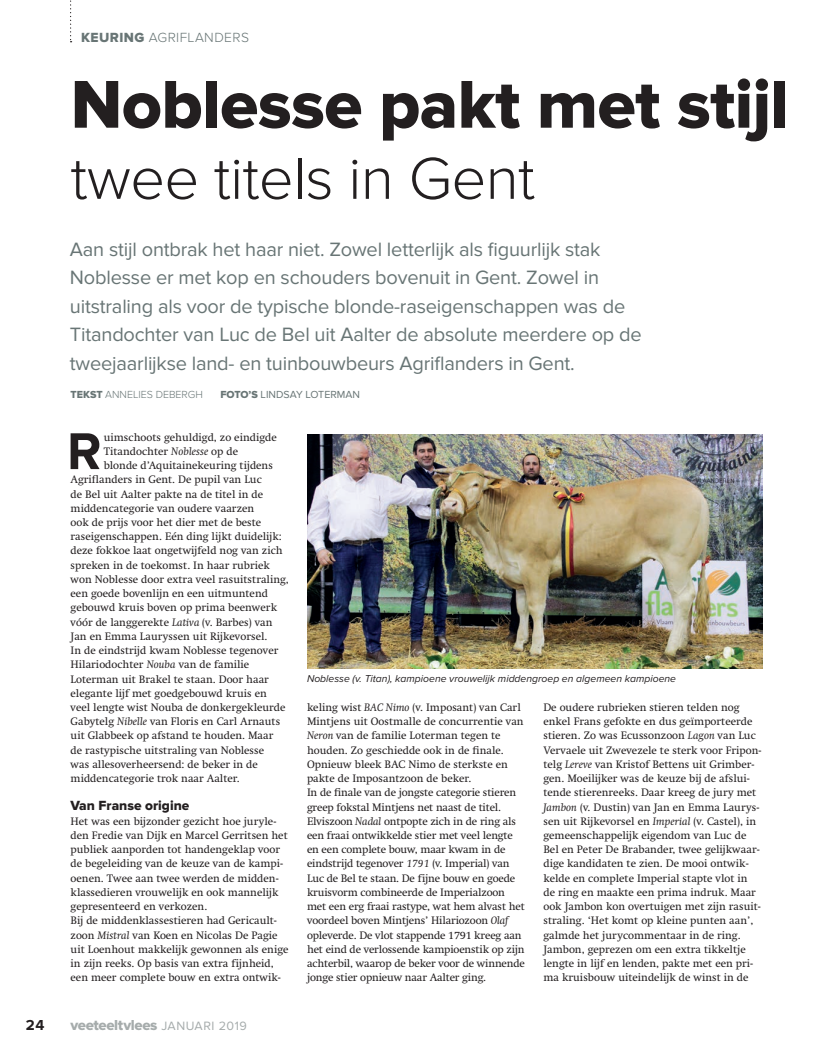
<style>
.page{position:relative;width:815px;height:1052px;background:#fff}
.page>*{position:absolute;margin:0;border:0;box-sizing:border-box;transform-origin:0 0}
.t1{font:70px "Proxima Nova Extrabld";letter-spacing:-.01em;color:#231f20}
.t2{font:300 61.25px "Proxima Nova";letter-spacing:-.01em;color:#231f20}
.t3{font:700 53.62px "Proxima Nova";color:#231f20}
.t4{font:20px/28.5px "Proxima Nova";letter-spacing:-.01em;color:#687575}
.t5{font:15px "Proxima Nova Extrabld";letter-spacing:-.025em;color:#a6acac}
.t6{font:700 15px "Proxima Nova";color:#231f20}
.t7{font:300 13.75px "Proxima Nova";letter-spacing:.03em;color:#687575}
.t8{font:13.75px "Proxima Nova Extrabld";color:#231f20}
.t9{font:11px/14.2px "Swift LT Pro";color:#231f20}
.t10{font:10.62px "Proxima Nova";color:#687575}
.t11{font:300 10.62px "Proxima Nova";color:#687575}
.t12{font:italic 10.38px "Proxima Nova";color:#231f20}
.s1{font-family:"Proxima Nova Extrabld";font-weight:400}
.s2{font-family:"Proxima Nova Extrabld"}
.s3{font-style:italic}
.s4{font-family:"Proxima Nova";font-size:12.5px}
</style>
<div class="page">
<img style="left:307px;top:434px;width:454px;height:234px">
<svg style="left:70px;top:0;width:2px;height:42px"></svg>
<p class="t7" style="left:81px;top:30px;width:169px"><span class="s1">KEURING</span> AGRIFLANDERS</p>
<h1 class="t1" style="left:71px;top:64px;width:719px">Noblesse pakt met stijl</h1>
<h2 class="t2" style="left:71px;top:143px;width:466px">twee titels in Gent</h2>
<p class="t4" style="left:70px;top:235px;width:573px">Aan stijl ontbrak het haar niet. Zowel letterlijk als figuurlijk stak Noblesse er met kop en schouders bovenuit in Gent. Zowel in uitstraling als voor de typische blonde-raseigenschappen was de Titandochter van Luc de Bel uit Aalter de absolute meerdere op de tweejaarlijkse land- en tuinbouwbeurs Agriflanders in Gent.</p>
<p class="t11" style="left:71px;top:388px;width:134px"><span class="s1">TEKST</span> ANNELIES DEBERGH</p>
<h3 class="t3" style="left:67px;top:420px;width:36px">R</h3>
<p class="t9" style="left:104px;top:430px;width:174px">uimschoots gehuldigd, zo eindigde</p>
<p class="t10" style="left:220px;top:388px;width:141px"><span class="s2">FOTO’S</span> LINDSAY LOTERMAN</p>
<p class="t9" style="left:104px;top:444px;width:136px">Titandochter <span class="s3">Noblesse</span> op de</p>
<p class="t9" style="left:104px;top:458px;width:171px">blonde d’Aquitainekeuring tĳdens</p>
<p class="t9" style="left:71px;top:472px;width:193px">Agriflanders in Gent. De pupil van Luc</p>
<p class="t9" style="left:71px;top:487px;width:194px">de Bel uit Aalter pakte na de titel in de</p>
<p class="t9" style="left:71px;top:501px;width:185px">middencategorie van oudere vaarzen</p>
<p class="t9" style="left:71px;top:515px;width:192px">ook de prĳs voor het dier met de beste</p>
<p class="t9" style="left:71px;top:529px;width:213px">raseigenschappen. Eén ding lĳkt duidelĳk:</p>
<p class="t9" style="left:71px;top:543px;width:213px">deze fokkoe laat ongetwĳfeld nog van zich</p>
<p class="t9" style="left:71px;top:558px;width:201px">spreken in de toekomst. In haar rubriek</p>
<p class="t9" style="left:71px;top:572px;width:220px">won Noblesse door extra veel rasuitstraling,</p>
<p class="t9" style="left:71px;top:586px;width:199px">een goede bovenlĳn en een uitmuntend</p>
<p class="t9" style="left:71px;top:600px;width:208px">gebouwd kruis boven op prima beenwerk</p>
<p class="t9" style="left:71px;top:615px;width:203px">vóór de langgerekte <span class="s3">Lativa</span> (v. Barbes) van</p>
<p class="t9" style="left:71px;top:629px;width:198px">Jan en Emma Lauryssen uit Rĳkevorsel.</p>
<p class="t9" style="left:71px;top:643px;width:209px">In de eindstrĳd kwam Noblesse tegenover</p>
<p class="t9" style="left:71px;top:657px;width:180px">Hilariodochter <span class="s3">Nouba</span> van de familie</p>
<p class="t9" style="left:71px;top:671px;width:200px">Loterman uit Brakel te staan. Door haar</p>
<p class="t9" style="left:71px;top:686px;width:198px">elegante lĳf met goedgebouwd kruis en</p>
<p class="t9" style="left:71px;top:700px;width:216px">veel lengte wist Nouba de donkergekleurde</p>
<p class="t9" style="left:71px;top:714px;width:211px">Gabytelg <span class="s3">Nibelle</span> van Floris en Carl Arnauts</p>
<p class="t9" style="left:71px;top:728px;width:204px">uit Glabbeek op afstand te houden. Maar</p>
<p class="t9" style="left:71px;top:743px;width:195px">de rastypische uitstraling van Noblesse</p>
<p class="t9" style="left:71px;top:757px;width:189px">was allesoverheersend: de beker in de</p>
<p class="t9" style="left:71px;top:771px;width:171px">middencategorie trok naar Aalter.</p>
<p class="t8" style="left:71px;top:798px;width:120px">Van Franse origine</p>
<p class="t9" style="left:71px;top:814px;width:219px">Het was een bĳzonder gezicht hoe juryle&shy;den Fredie van Dĳk en Marcel Gerritsen het publiek aanporden tot handengeklap voor de begeleiding van de keuze van de kampi&shy;oenen. Twee aan twee werden de midden&shy;klassedieren vrouwelĳk en ook mannelĳk gepresenteerd en verkozen.<br>Bĳ de middenklassestieren had Gericault&shy;zoon <span class="s3">Mistral</span> van Koen en Nicolas De Pagie uit Loenhout makkelĳk gewonnen als enige in zĳn reeks. Op basis van extra fĳnheid, een meer complete bouw en extra ontwik-</p>
<p class="t12" style="left:307px;top:673px;width:370px">Noblesse (v. Titan), kampioene vrouwelijk middengroep en algemeen kampioene</p>
<p class="t9" style="left:307px;top:700px;width:219px">keling wist <span class="s3">BAC Nimo</span> (v. Imposant) van Carl Mintjens uit Oostmalle de concurrentie van <span class="s3">Neron</span> van de familie Loterman tegen te houden. Zo geschiedde ook in de finale.<br>Opnieuw bleek BAC Nimo de sterkste en pakte de Imposantzoon de beker.<br>In de finale van de jongste categorie stieren greep fokstal Mintjens net naast de titel.<br>Elviszoon <span class="s3">Nadal</span> ontpopte zich in de ring als een fraai ontwikkelde stier met veel lengte en een complete bouw, maar kwam in de eindstrĳd tegenover <span class="s3">1791</span> (v. Imperial) van Luc de Bel te staan. De fĳne bouw en goede kruisvorm combineerde de Imperialzoon met een erg fraai rastype, wat hem alvast het voordeel boven Mintjens’ Hilariozoon <span class="s3">Olaf </span>opleverde. De vlot stappende 1791 kreeg aan het eind de verlossende kampioenstik op zĳn achterbil, waarop de beker voor de winnende jonge stier opnieuw naar Aalter ging.</p>
<p class="t9" style="left:543px;top:700px;width:219px">De oudere rubrieken stieren telden nog enkel Frans gefokte en dus geïmporteerde stieren. Zo was Ecussonzoon <span class="s3">Lagon</span> van Luc Vervaele uit Zwevezele te sterk voor Fripon&shy;telg <span class="s3">Lereve</span> van Kristof Bettens uit Grimber&shy;gen. Moeilĳker was de keuze bĳ de afslui&shy;tende stierenreeks. Daar kreeg de jury met <span class="s3">Jambon</span> (v. Dustin) van Jan en Emma Laurys&shy;sen uit Rĳkevorsel en <span class="s3">Imperial</span> (v. Castel), in gemeenschappelĳk eigendom van Luc de Bel en Peter De Brabander, twee gelĳkwaar&shy;dige kandidaten te zien. De mooi ontwik&shy;kelde en complete Imperial stapte vlot in de ring en maakte een prima indruk. Maar ook Jambon kon overtuigen met zĳn rasuit&shy;straling. ‘Het komt op kleine punten aan’, galmde het jurycommentaar in de ring.<br>Jambon, geprezen om een extra tikkeltje lengte in lĳf en lenden, pakte met een pri&shy;ma kruisbouw uiteindelĳk de winst in de</p>
<h3 class="t6" style="left:26px;top:1016px;width:20px">24</h3>
<h3 class="t5" style="left:71px;top:1016px;width:178px">veeteeltvlees <span class="s4">JANUARI 2019</span></h3>
</div>
